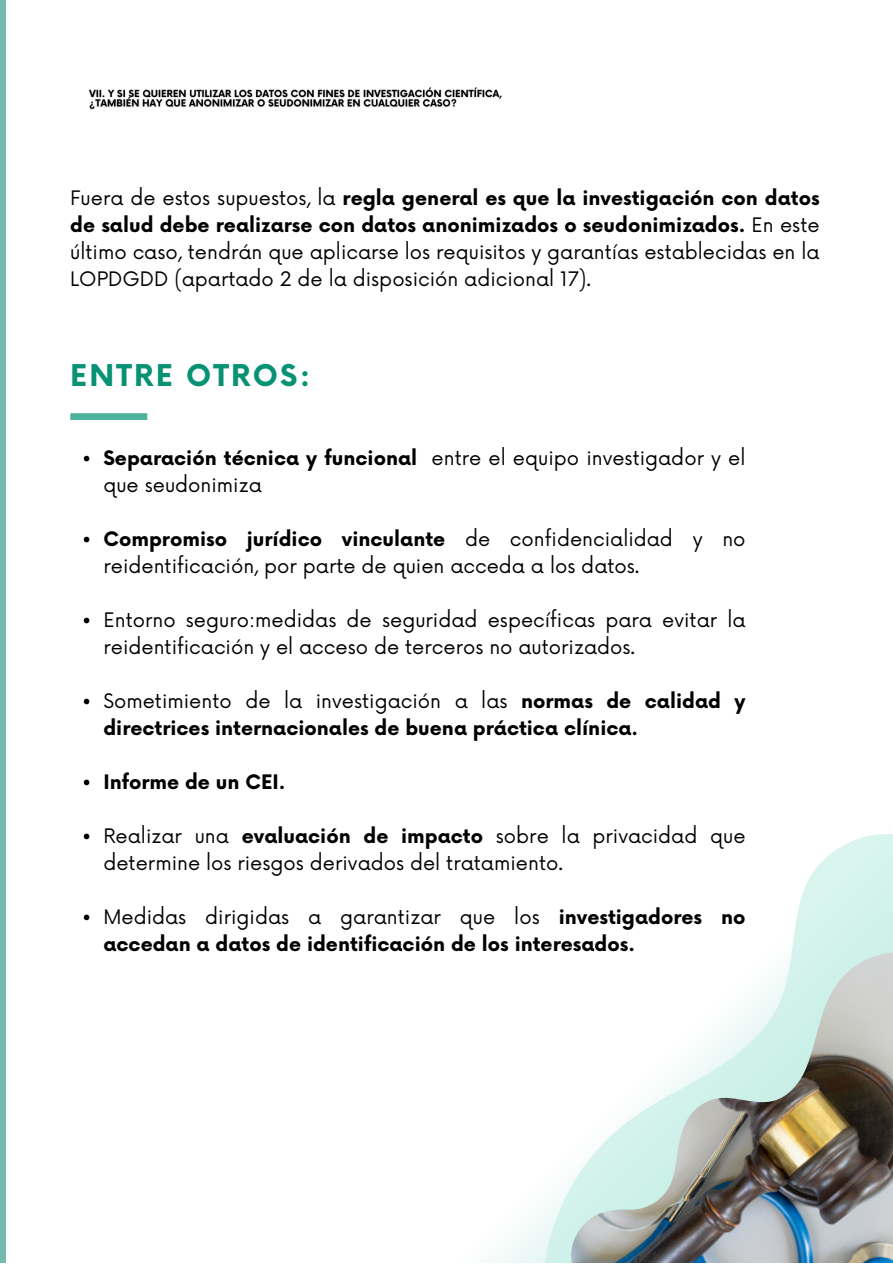
<style>
.page{position:relative;width:893px;height:1264px;background:#fff}
.page>*{position:absolute;margin:0;border:0;box-sizing:border-box;transform-origin:0 0}
.t1{font:700 29.25px "Now";letter-spacing:.075em;color:#079274}
.t2{font:19.5px/27px "Now";color:#000}
.t3{font:700 19.5px/27px "Now";color:#000}
.s1{font-weight:700}
.s2{font-weight:400}
</style>
<div class="page">
<div style="left:0;top:0;width:6px;height:1262px;background:#75bab1"></div>
<div style="left:70px;top:413px;width:77px;height:7px;background:#4db39c"></div>
<svg style="left:513px;top:834px;width:379px;height:428px"></svg>
<img style="left:571px;top:947px;width:321px;height:315px">
<svg style="left:84px;top:456px;width:5px;height:5px"></svg>
<svg style="left:84px;top:536px;width:5px;height:6px"></svg>
<svg style="left:84px;top:617px;width:5px;height:6px"></svg>
<svg style="left:84px;top:698px;width:5px;height:6px"></svg>
<svg style="left:84px;top:779px;width:5px;height:6px"></svg>
<svg style="left:84px;top:833px;width:5px;height:6px"></svg>
<svg style="left:84px;top:914px;width:5px;height:6px"></svg>
<img style="left:88px;top:87px;width:414px;height:23px">
<p class="t2" style="left:70px;top:186px;width:750px;text-align:justify">Fuera de estos supuestos, la <span class="s1">regla general es que la investigación con datos de salud debe realizarse con datos anonimizados o seudonimizados.</span> En este último caso, tendrán que aplicarse los requisitos y garantías establecidas en la LOPDGDD (apartado 2 de la disposición adicional 17).</p>
<p class="t1" style="left:70px;top:360px;width:241px">ENTRE OTROS:</p>
<p class="t2" style="left:103px;top:445px;width:643px"><span class="s1">Separación técnica y funcional</span> entre el equipo investigador y el que seudonimiza</p>
<p class="t2" style="left:103px;top:526px;width:643px"><span class="s1">Compromiso jurídico vinculante</span> de confidencialidad y no reidentificación, por parte de quien acceda a los datos.</p>
<p class="t2" style="left:103px;top:607px;width:643px">Entorno seguro:medidas de seguridad específicas para evitar la reidentificación y el acceso de terceros no autorizados.</p>
<p class="t3" style="left:103px;top:688px;width:643px"><span class="s2">Sometimiento de la investigación a las</span> normas de calidad y directrices internacionales de buena práctica clínica.</p>
<p class="t3" style="left:103px;top:769px;width:183px">Informe de un CEI.</p>
<p class="t2" style="left:103px;top:823px;width:643px">Realizar una <span class="s1">evaluación de impacto</span> sobre la privacidad que determine los riesgos derivados del tratamiento.</p>
<p class="t3" style="left:103px;top:904px;width:643px"><span class="s2">Medidas dirigidas a garantizar que los</span> investigadores no accedan a datos de identificación de los interesados.</p>
</div>
